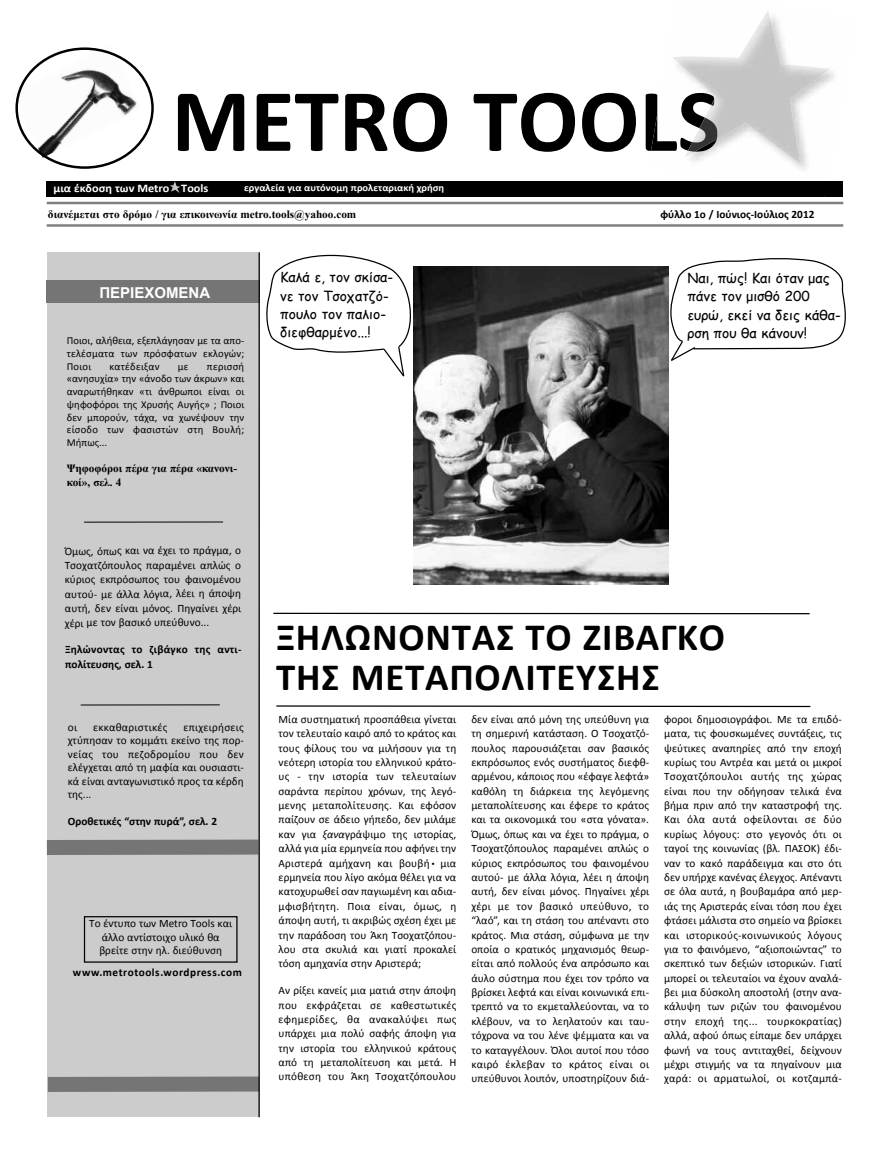
<style>
.page{position:relative;width:890px;height:1173px;background:#fff}
.page>*{position:absolute;margin:0;border:0;box-sizing:border-box;transform-origin:0 0}
.t1{font:700 90px "Calibri";color:#000}
.t2{font:700 38.75px/40px "Calibri";letter-spacing:.02em;color:#000}
.t3{font:700 15px "Arial";color:#fff}
.t4{font:13.75px/18px "Comic Sans MS";color:#000}
.t5{font:700 11.62px "Calibri";color:#fff;scale:1.05 1}
.t6{font:11.25px/14.4px "Calibri";color:#000;text-align:justify}
.t7{font:700 11.25px/14.5px "Calibri";color:#000}
.t8{font:700 11.25px/13.5px "Times New Roman";color:#000}
.t9{font:700 11.25px "Calibri";letter-spacing:.05em;color:#000}
.t10{font:11.25px "Calibri";letter-spacing:.02em;color:#000}
.t11{font:10.62px/12.8px "Calibri";letter-spacing:.015em;color:#000;text-align:justify}
.t12{font:700 10px "Calibri";color:#fff;scale:1.05 1}
.s1{font-style:italic}
.s2{font-family:"Courier"}
</style>
<div class="page">
<div style="left:47px;top:181px;width:291px;height:16px;background:#000"></div>
<div style="left:237px;top:181px;width:606px;height:16px;background:#000"></div>
<svg style="left:170px;top:181px;width:10px;height:12px"></svg>
<hr style="left:47px;top:202px;width:796px;height:2px;background:#808080">
<hr style="left:47px;top:224px;width:796px;height:3px;background:#808080">
<div style="left:47px;top:252px;width:212px;height:865px;background:#ccc"></div>
<svg style="left:46px;top:839px;width:212px;height:16px;background:#7a7a7a"></svg>
<svg style="left:47px;top:1076px;width:211px;height:16px;background:#7a7a7a"></svg>
<hr style="left:84px;top:522px;width:139px;height:1px;background:#000">
<hr style="left:81px;top:704px;width:139px;height:1px;background:#000">
<svg style="left:276px;top:705px;width:535px;height:3px"></svg>
<hr style="left:273px;top:613px;width:536px;height:1px;background:#000">
<div style="left:46px;top:281px;width:213px;height:22px;background:#757575"></div>
<hr style="left:258px;top:252px;width:2px;height:865px;background:#000">
<div style="left:84px;top:916px;width:153px;height:46px;border:1px solid #000"></div>
<img style="left:651px;top:82px;width:178px;height:88px">
<img style="left:672px;top:11px;width:158px;height:71px">
<img style="left:684px;top:82px;width:128px;height:83px">
<svg style="left:15px;top:47px;width:139px;height:122px"></svg>
<img style="left:413px;top:267px;width:255px;height:318px">
<svg style="left:266px;top:254px;width:152px;height:124px"></svg>
<svg style="left:667px;top:258px;width:179px;height:104px"></svg>
<h1 class="t1" style="left:172px;top:83px;width:549px">METRO TOOLS</h1>
<p class="t5" style="left:53px;top:183px;width:149px">μια έκδοση των Metro Tools</p>
<p class="t12" style="left:244px;top:184px;width:192px">εργαλεία για αυτόνομη προλεταριακή χρήση</p>
<p class="t8" style="left:48px;top:207px;width:310px">διανέμεται στο δρόμο / για επικοινωνία metro.tools@yahoo.com</p>
<h3 class="t3" style="left:99px;top:284px;width:112px">ΠΕΡΙΕΧΟΜΕΝΑ</h3>
<p class="t11" style="left:67px;top:335px;width:179px">Ποιοι, αλήθεια, εξεπλάγησαν με τα απο&shy;τελέσματα των πρόσφατων εκλογών; Ποιοι</p>
<p class="t11" style="left:67px;top:360px;width:179px;text-indent:140px">περισσή «ανησυχία» την «άνοδο των άκρων» και αναρωτήθηκαν «τι άνθρωποι είναι οι ψηφοφόροι της Χρυσής Αυγής» ; Ποιοι δεν μπορούν, τάχα, να χωνέψουν την είσοδο των φασιστών στη Βουλή; Μήπως...</p>
<p class="t8" style="left:67px;top:462px;width:172px">Ψηφοφόροι πέρα για πέρα «κανονι&shy;κοί», σελ. 4</p>
<p class="t11" style="left:110px;top:360px;width:51px">κατέδειξαν</p>
<p class="t11" style="left:178px;top:360px;width:12px">με</p>
<p class="t4" style="left:280px;top:268px;width:115px">Καλά ε, τον σκίσα&shy;νε τον Τσοχατζό&shy;πουλο τον παλιο&shy;διεφθαρμένο...!</p>
<p class="t7" style="left:660px;top:208px;width:155px">φύλλο 1ο / Ιούνιος-Ιούλιος 2012</p>
<p class="t4" style="left:687px;top:269px;width:155px">Ναι, πώς! Και όταν μας πάνε τον μισθό 200 ευρώ, εκεί να δεις κάθα&shy;ρση που θα κάνουν!</p>
<p class="t6" style="left:65px;top:544px;width:178px">Όμως, όπως και να έχει το πράγμα, ο Τσοχατζόπουλος παραμένει απλώς ο κύριος εκπρόσωπος του φαινομένου αυτού- με άλλα λόγια, λέει η άποψη αυτή, δεν είναι μόνος. Πηγαίνει χέρι χέρι με τον βασικό υπεύθυνο...</p>
<p class="t7" style="left:65px;top:643px;width:178px">Ξηλώνοντας το ζιβάγκο της αντι&shy;πολίτευσης, σελ. 1</p>
<p class="t6" style="left:68px;top:721px;width:177px;line-height:13.5px;text-indent:115px">επιχειρήσεις χτύπησαν το κομμάτι εκείνο της πορ&shy;νείας του πεζοδρομίου που δεν ελέγχεται από τη μαφία και ουσιαστι&shy;κά είναι ανταγωνιστικό προς τα κέρδη της...</p>
<p class="t7" style="left:68px;top:815px;width:151px">Οροθετικές “στην πυρά”, σελ. 2</p>
<p class="t6" style="left:68px;top:721px;width:11px">οι</p>
<p class="t10" style="left:93px;top:722px;width:76px">εκκαθαριστικές</p>
<p class="t6" style="left:89px;top:917px;width:144px;line-height:13.5px;text-align:center">Το έντυπο των Metro Tools και άλλο αντίστοιχο υλικό θα βρείτε στην ηλ. διεύθυνση</p>
<p class="t9" style="left:73px;top:967px;width:170px">www.metrotools.wordpress.com</p>
<h2 class="t2" style="left:276px;top:620px;width:450px">ΞΗΛΩΝΟΝΤΑΣ ΤΟ ΖΙΒΑΓΚΟ<br>ΤΗΣ ΜΕΤΑΠΟΛΙΤΕΥΣΗΣ</h2>
<p class="t6" style="left:278px;top:713px;width:179px">Μία συστηματική προσπάθεια γίνεται τον τελευταίο καιρό από το κράτος και τους φίλους του να μιλήσουν για τη νεότερη ιστορία του ελληνικού κράτο&shy;υς - την ιστορία των τελευταίων σαράντα περίπου χρόνων, της λεγό&shy;μενης μεταπολίτευσης. Και εφόσον παίζουν σε άδειο γήπεδο, δεν μιλάμε καν για <span class="s1">ξανα</span>γράψιμο της ιστορίας, αλλά για μία ερμηνεία που αφήνει την Αριστερά αμήχανη και βουβή<span class="s2">•</span> μια ερμηνεία που λίγο ακόμα θέλει για να κατοχυρωθεί σαν παγιωμένη και αδια&shy;μφισβήτητη. Ποια είναι, όμως, η άποψη αυτή, τι ακριβώς σχέση έχει με την παράδοση του Άκη Τσοχατζόπου&shy;λου στα σκυλιά και γιατί προκαλεί τόση αμηχανία στην Αριστερά;</p>
<p class="t6" style="left:278px;top:984px;width:179px">Αν ρίξει κανείς μια ματιά στην άποψη που εκφράζεται σε καθεστωτικές εφημερίδες, θα ανακαλύψει πως υπάρχει μια πολύ σαφής άποψη για την ιστορία του ελληνικού κράτους από τη μεταπολίτευση και μετά. Η υπόθεση του Άκη Τσοχατζόπουλου</p>
<p class="t6" style="left:471px;top:713px;width:179px">δεν είναι από μόνη της υπεύθυνη για τη σημερινή κατάσταση. Ο Τσοχατζό&shy;πουλος παρουσιάζεται σαν βασικός εκπρόσωπος ενός συστήματος διεφθ&shy;αρμένου, κάποιος που «έφαγε λεφτά» καθόλη τη διάρκεια της λεγόμενης μεταπολίτευσης και έφερε το κράτος και τα οικονομικά του «στα γόνατα».<br>Όμως, όπως και να έχει το πράγμα, ο Τσοχατζόπουλος παραμένει απλώς ο κύριος εκπρόσωπος του φαινομένου αυτού- με άλλα λόγια, λέει η άποψη αυτή, δεν είναι μόνος. Πηγαίνει χέρι χέρι με τον βασικό υπεύθυνο, το “λαό”, και τη στάση του απέναντι στο κράτος. Μια στάση, σύμφωνα με την οποία ο κρατικός μηχανισμός θεωρ&shy;είται από πολλούς ένα απρόσωπο και άυλο σύστημα που έχει τον τρόπο να βρίσκει λεφτά και είναι κοινωνικά επι&shy;τρεπτό να το εκμεταλλεύονται, να το κλέβουν, να το λεηλατούν και ταυ&shy;τόχρονα να του λένε ψέμματα και να το καταγγέλουν. Όλοι αυτοί που τόσο καιρό έκλεβαν το κράτος είναι οι υπεύθυνοι λοιπόν, υποστηρίζουν διά-</p>
<p class="t6" style="left:664px;top:713px;width:179px">φοροι δημοσιογράφοι. Με τα επιδό&shy;ματα, τις φουσκωμένες συντάξεις, τις ψεύτικες αναπηρίες από την εποχή κυρίως του Αντρέα και μετά οι μικροί Τσοχατζόπουλοι αυτής της χώρας είναι που την οδήγησαν τελικά ένα βήμα πριν από την καταστροφή της.<br>Και όλα αυτά οφείλονται σε δύο κυρίως λόγους: στο γεγονός ότι οι ταγοί της κοινωνίας (βλ. ΠΑΣΟΚ) έδι&shy;ναν το κακό παράδειγμα και στο ότι δεν υπήρχε κανένας έλεγχος. Απέναντι σε όλα αυτά, η βουβαμάρα από μερ&shy;ιάς της Αριστεράς είναι τόση που έχει φτάσει μάλιστα στο σημείο να βρίσκει και ιστορικούς-κοινωνικούς λόγους για το φαινόμενο, “αξιοποιώντας” το σκεπτικό των δεξιών ιστορικών. Γιατί μπορεί οι τελευταίοι να έχουν αναλά&shy;βει μια δύσκολη αποστολή (στην ανα&shy;κάλυψη των ριζών του φαινομένου στην εποχή της... τουρκοκρατίας) αλλά, αφού όπως είπαμε δεν υπάρχει φωνή να τους αντιταχθεί, δείχνουν μέχρι στιγμής να τα πηγαίνουν μια χαρά: οι αρματωλοί, οι κοτζαμπά-</p>
</div>
